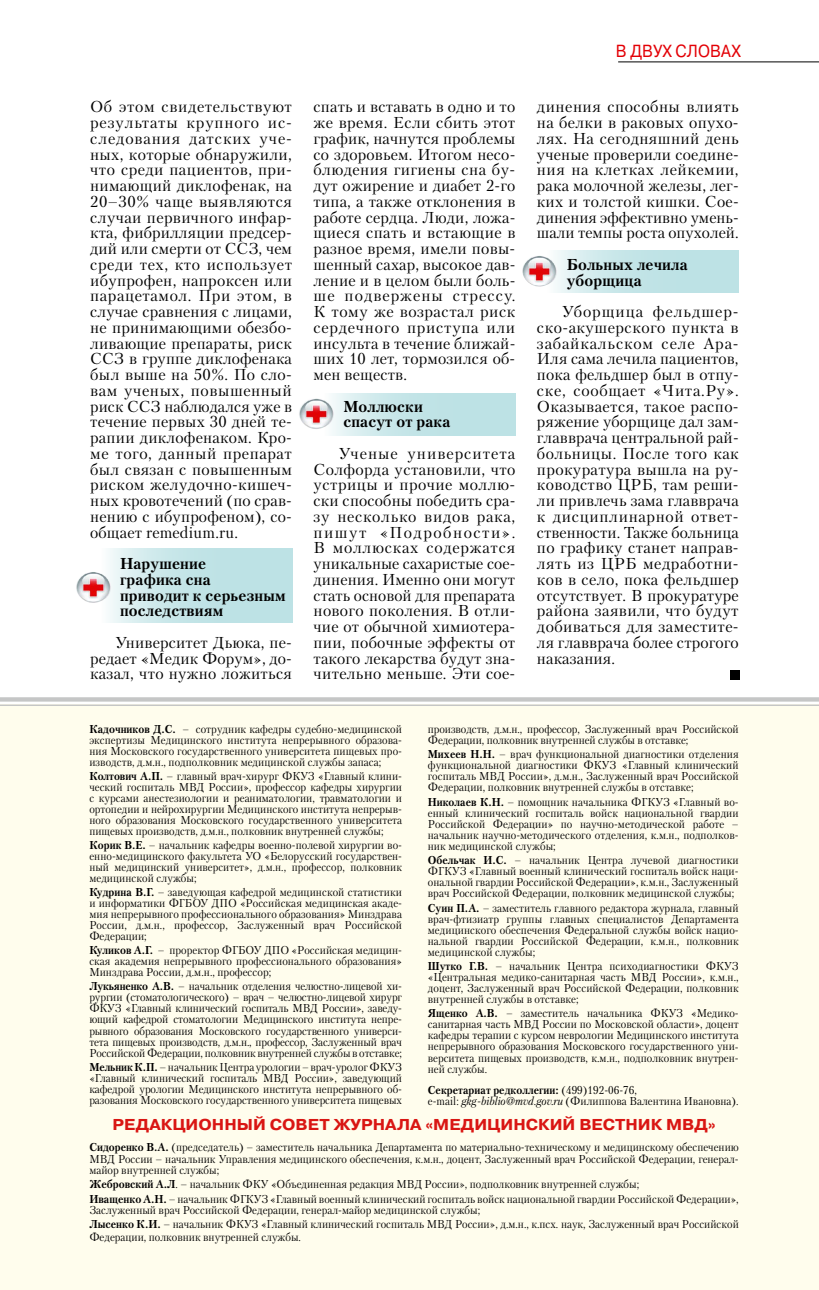
<style>
.page{position:relative;width:819px;height:1290px;background:#fff}
.page>*{position:absolute;margin:0;border:0;box-sizing:border-box;transform-origin:0 0}
.t1{font:17.5px "Pragmatica";letter-spacing:.01em;color:#e30006;scale:.9 1}
.t2{font:17.5px "Pragmatica";color:#000}
.t3{font:15.75px/15.8px "Petersburg";letter-spacing:.01em;color:#000;text-align:justify}
.t4{font:700 15.75px/15.8px "Petersburg";letter-spacing:.01em;color:#000}
.t5{font:700 15.75px "Pragmatica";color:#d91613;scale:1.07 1}
.t6{font:11.38px/11px "Petersburg";color:#000;text-align:justify;scale:.93 1}
.t7{font:11.38px/11px "Petersburg";color:#000;text-align:justify;scale:.92 1}
.t8{font:10.5px "Pragmatica";color:#000}
.s1{font-weight:700}
.s2{font-style:italic}
</style>
<div class="page">
<hr style="left:618px;top:61px;width:201px;height:1px;background:#000">
<svg style="left:555px;top:250px;width:184px;height:43px;background:#c7e6e8"></svg>
<img style="left:522px;top:255px;width:38px;height:34px">
<svg style="left:332px;top:393px;width:183px;height:42px;background:#c7e6e8"></svg>
<img style="left:299px;top:398px;width:37px;height:33px">
<svg style="left:109px;top:548px;width:184px;height:74px;background:#c7e6e8"></svg>
<img style="left:76px;top:572px;width:38px;height:33px">
<div style="left:0;top:705px;width:819px;height:585px;background:#fffded"></div>
<svg style="left:0;top:697px;width:819px;height:4px;background:#c8c9c9"></svg>
<hr style="left:0;top:704px;width:819px;height:2px;background:#c5c6c6">
<div style="left:729px;top:670px;width:10px;height:9px;background:#000"></div>
<p class="t3" style="left:90px;top:99px;width:203px">Об этом свидетельствуют результаты крупного ис&shy;следования датских уче&shy;ных, которые обнаружили, что среди пациентов, при&shy;нимающий диклофенак, на 20–30% чаще выявляются случаи первичного инфар&shy;кта, фибрилляции предсер&shy;дий или смерти от ССЗ, чем среди тех, кто использует ибупрофен, напроксен или парацетамол. При этом, в случае сравнения с лицами, не принимающими обезбо&shy;ливающие препараты, риск ССЗ в группе диклофенака был выше на 50%. По сло&shy;вам ученых, повышенный риск ССЗ наблюдался уже в течение первых 30 дней те&shy;рапии диклофенаком. Кро&shy;ме того, данный препарат был связан с повышенным риском желудочно-кишеч&shy;ных кровотечений (по срав&shy;нению с ибупрофеном), со&shy;общает remedium.ru.</p>
<h2 class="t4" style="left:120px;top:556px;width:167px">Нарушение<br>графика сна<br>приводит к серьезным последствиям</h2>
<h2 class="t3" style="left:90px;top:634px;width:203px;text-indent:25px">Университет Дьюка, пе&shy;редает «Медик Форум», до&shy;казал, что нужно ложиться</h2>
<p class="t3" style="left:313px;top:99px;width:203px">спать и вставать в одно и то же время. Если сбить этот график, начнутся проблемы со здоровьем. Итогом несо&shy;блюдения гигиены сна бу&shy;дут ожирение и диабет 2-го типа, а также отклонения в работе сердца. Люди, ложа&shy;щиеся спать и встающие в разное время, имели повы&shy;шенный сахар, высокое дав&shy;ление и в целом были боль&shy;ше подвержены стрессу.<br>К тому же возрастал риск сердечного приступа или инсульта в течение ближай&shy;ших 10 лет, тормозился об&shy;мен веществ.</p>
<h2 class="t4" style="left:343px;top:398px;width:109px">Моллюски спасут от рака</h2>
<p class="t3" style="left:313px;top:445px;width:203px;text-indent:25px">Ученые университета Солфорда установили, что устрицы и прочие моллю&shy;ски способны победить сра&shy;зу несколько видов рака, пишут «Подробности».<br>В моллюсках содержатся уникальные сахаристые сое&shy;динения. Именно они могут стать основой для препарата нового поколения. В отли&shy;чие от обычной химиотера&shy;пии, побочные эффекты от такого лекарства будут зна&shy;чительно меньше. Эти сое-</p>
<h1 class="t1" style="left:615px;top:38px;width:140px">В ДВУХ СЛОВАХ</h1>
<h2 class="t3" style="left:537px;top:99px;width:203px">динения способны влиять на белки в раковых опухо&shy;лях. На сегодняшний день ученые проверили соедине&shy;ния на клетках лейкемии, рака молочной железы, лег&shy;ких и толстой кишки. Сое&shy;динения эффективно умень&shy;шали темпы роста опухолей.</h2>
<h2 class="t4" style="left:566px;top:257px;width:123px">Больных лечила уборщица</h2>
<p class="t3" style="left:537px;top:303px;width:203px;text-indent:25px">Уборщица фельдшер&shy;ско-акушерского пункта в забайкальском селе Ара-Иля сама лечила пациентов, пока фельдшер был в отпу&shy;ске, сообщает «Чита.Ру».<br>Оказывается, такое распо&shy;ряжение уборщице дал зам&shy;главврача центральной рай&shy;больницы. После того как прокуратура вышла на ру&shy;ководство ЦРБ, там реши&shy;ли привлечь зама главврача к дисциплинарной ответ&shy;ственности. Также больница по графику станет направ&shy;лять из ЦРБ медработни&shy;ков в село, пока фельдшер отсутствует. В прокуратуре района заявили, что будут добиваться для заместите&shy;ля главврача более строгого наказания.</p>
<p class="t7" style="left:89px;top:723px;width:341px"><span class="s1">Кадочников Д.С.</span> – сотрудник кафедры судебно-медицинской экспертизы Медицинского института непрерывного образова&shy;ния Московского государственного университета пищевых про&shy;изводств, д.м.н., подполковник медицинской службы запаса;</p>
<p class="t6" style="left:89px;top:770px;width:338px"><span class="s1">Колтович А.П.</span> – главный врач-хирург ФКУЗ «Главный клини&shy;ческий госпиталь МВД России», профессор кафедры хирургии с курсами анестезиологии и реаниматологии, травматологии и ортопедии и нейрохирургии Медицинского института непрерыв&shy;ного образования Московского государственного университета пищевых производств, д.м.н., полковник внутренней службы;</p>
<p class="t6" style="left:89px;top:839px;width:338px"><span class="s1">Корик В.Е.</span> – начальник кафедры военно-полевой хирургии во&shy;енно-медицинского факультета УО «Белорусский государствен&shy;ный медицинский университет», д.м.н., профессор, полковник медицинской службы;</p>
<p class="t6" style="left:89px;top:886px;width:338px"><span class="s1">Кудрина В.Г.</span> – заведующая кафедрой медицинской статистики и информатики ФГБОУ ДПО «Российская медицинская акаде&shy;мия непрерывного профессионального образования» Минздрава России, д.м.н., профессор, Заслуженный врач Российской Федерации;</p>
<p class="t7" style="left:89px;top:945px;width:341px"><span class="s1">Куликов А.Г.</span> – проректор ФГБОУ ДПО «Российская медицин&shy;ская академия непрерывного профессионального образования» Минздрава России, д.м.н., профессор;</p>
<p class="t6" style="left:89px;top:981px;width:338px"><span class="s1">Лукьяненко А.В.</span> – начальник отделения челюстно-лицевой хи&shy;рургии (стоматологического) – врач – челюстно-лицевой хирург ФКУЗ «Главный клинический госпиталь МВД России», заведу&shy;ющий кафедрой стоматологии Медицинского института непре&shy;рывного образования Московского государственного универси&shy;тета пищевых производств, д.м.н., профессор, Заслуженный врач Российской Федерации, полковник внутренней службы в отставке;</p>
<p class="t6" style="left:89px;top:1061px;width:338px"><span class="s1">Мельник К.П.</span> – начальник Центра урологии – врач-уролог ФКУЗ «Главный клинический госпиталь МВД России», заведующий кафедрой урологии Медицинского института непрерывного об&shy;разования Московского государственного университета пищевых</p>
<p class="t6" style="left:428px;top:723px;width:336px">производств, д.м.н., профессор, Заслуженный врач Российской<br>Федерации, полковник внутренней службы в отставке;</p>
<p class="t6" style="left:428px;top:748px;width:336px"><span class="s1">Михеев Н.Н.</span> – врач функциональной диагностики отделения функциональной диагностики ФКУЗ «Главный клинический госпиталь МВД России», д.м.н., Заслуженный врач Российской Федерации, полковник внутренней службы в отставке;</p>
<p class="t6" style="left:428px;top:796px;width:336px"><span class="s1">Николаев К.Н.</span> – помощник начальника ФГКУЗ «Главный во&shy;енный клинический госпиталь войск национальной гвардии Российской Федерации» по научно-методической работе – начальник научно-методического отделения, к.м.н., подполков&shy;ник медицинской службы;</p>
<p class="t6" style="left:428px;top:854px;width:336px"><span class="s1">Обельчак И.С.</span> – начальник Центра лучевой диагностики ФГКУЗ «Главный военный клинический госпиталь войск наци&shy;ональной гвардии Российской Федерации», к.м.н., Заслуженный врач Российской Федерации, полковник медицинской службы;</p>
<p class="t6" style="left:428px;top:902px;width:336px"><span class="s1">Суин П.А.</span> – заместитель главного редактора журнала, главный врач-фтизиатр группы главных специалистов Департамента медицинского обеспечения Федеральной службы войск нацио&shy;нальной гвардии Российской Федерации, к.м.н., полковник медицинской службы;</p>
<p class="t6" style="left:428px;top:961px;width:336px"><span class="s1">Шутко Г.В.</span> – начальник Центра психодиагностики ФКУЗ «Центральная медико-санитарная часть МВД России», к.м.н., доцент, Заслуженный врач Российской Федерации, полковник внутренней службы в отставке;</p>
<p class="t6" style="left:428px;top:1008px;width:336px"><span class="s1">Ященко А.В.</span> – заместитель начальника ФКУЗ «Медико&shy;санитарная часть МВД России по Московской области», доцент кафедры терапии с курсом неврологии Медицинского института непрерывного образования Московского государственного уни&shy;верситета пищевых производств, к.м.н., подполковник внутрен&shy;ней службы.</p>
<p class="t6" style="left:428px;top:1084px;width:335px"><span class="s1">Секретариат редколлегии:</span> (499)192-06-76,<br>е-mail: <span class="s2">gkg-biblio@mvd.gov.ru</span> (Филиппова Валентина Ивановна).</p>
<h2 class="t5" style="left:113px;top:1115px;width:565px">РЕДАКЦИОННЫЙ СОВЕТ ЖУРНАЛА «МЕДИЦИНСКИЙ ВЕСТНИК МВД»</h2>
<p class="t6" style="left:89px;top:1141px;width:699px"><span class="s1">Сидоренко В.А.</span> (председатель) – заместитель начальника Департамента по материально-техническому и медицинскому обеспечению МВД России – начальник Управления медицинского обеспечения, к.м.н., доцент, Заслуженный врач Российской Федерации, генерал&shy;майор внутренней службы;</p>
<p class="t6" style="left:89px;top:1177px;width:699px;line-height:14.3px"><span class="s1">Жебровский А.Л</span>. – начальник ФКУ «Объединенная редакция МВД России», подполковник внутренней службы;<br><span class="s1">Иващенко А.Н.</span> – начальник ФГКУЗ «Главный военный клинический госпиталь войск национальной гвардии Российской Федерации»,</p>
<p class="t6" style="left:89px;top:1203px;width:699px;line-height:14.3px">Заслуженный врач Российской Федерации, генерал-майор медицинской службы;<br><span class="s1">Лысенко К.И.</span> – начальник ФКУЗ «Главный клинический госпиталь МВД России», д.м.н., к.псх. наук, Заслуженный врач Российской</p>
<p class="t6" style="left:89px;top:1231px;width:229px">Федерации, полковник внутренней службы.</p>
<p class="t8" style="left:89px;top:1229px;width:234px">«Медицинский вестник МВД» № 5 (96), 2018 г.</p>
<h1 class="t2" style="left:719px;top:1221px;width:22px">81</h1>
</div>
